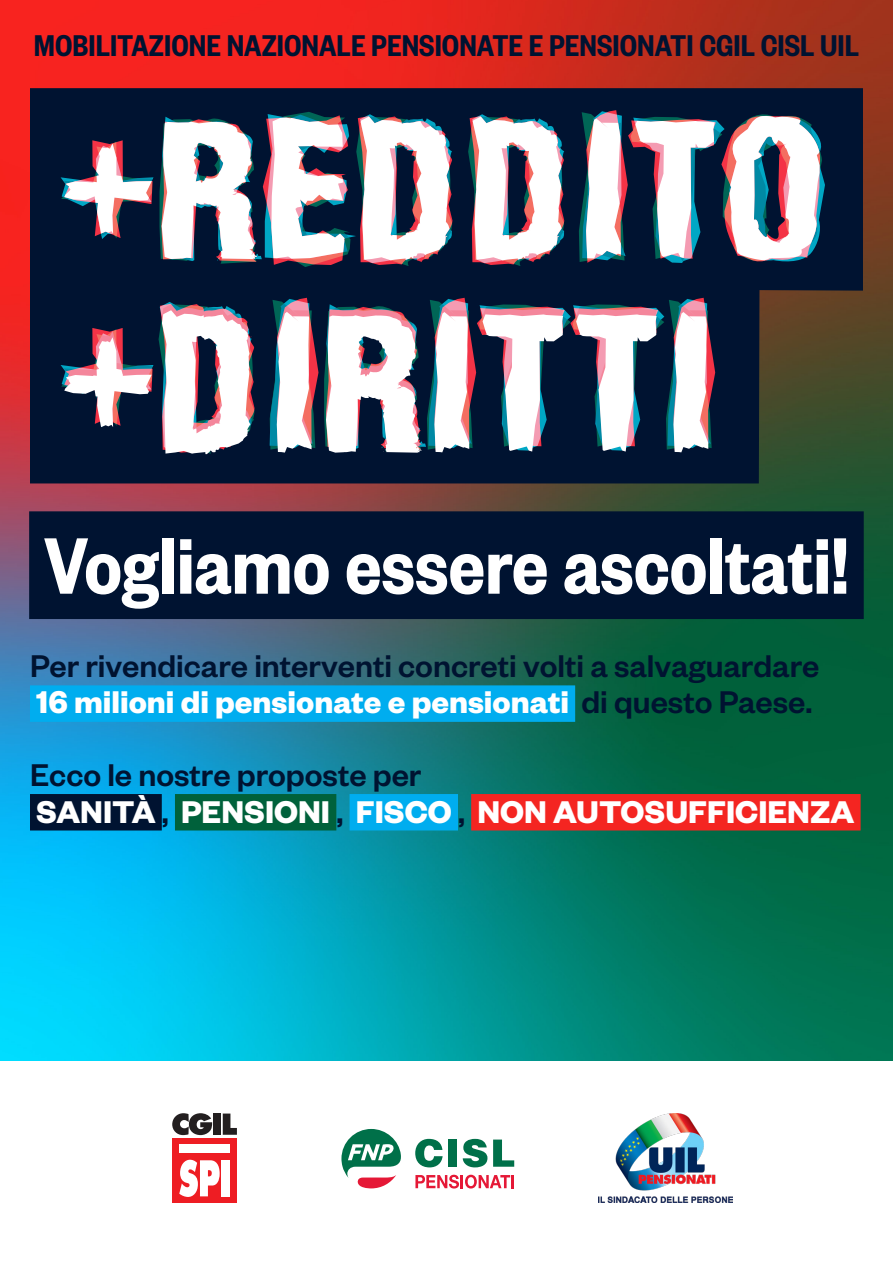
<style>
.page{position:relative;width:893px;height:1263px;background:#fff}
.page>*{position:absolute;margin:0;border:0;box-sizing:border-box;transform-origin:0 0}
.t1{font:600 87.9px "Founders Grotesk Condensed";color:#fff}
.t2{font:500 34.5px/36.5px "Founders Grotesk";color:#001331}
.t3{font:700 34.5px/36.5px "Founders Grotesk";color:#fff}
.t4{font:600 33px "Founders Grotesk Condensed";color:#001331}
.s1{font-weight:700;color:#fff}
.s2{font-weight:500;color:#001331}
</style>
<div class="page">
<img style="left:0;top:0;width:893px;height:1061px">
<div style="left:29px;top:511px;width:835px;height:108px;background:#001331"></div>
<div style="left:30px;top:685px;width:545px;height:37px;background:#00adef"></div>
<div style="left:30px;top:794px;width:132px;height:36px;background:#001331"></div>
<div style="left:175px;top:794px;width:161px;height:36px;background:#00613b"></div>
<div style="left:349px;top:794px;width:109px;height:36px;background:#00adef"></div>
<div style="left:471px;top:794px;width:390px;height:36px;background:#f42521"></div>
<svg style="left:30px;top:88px;width:833px;height:395px;background:#0d1d2f"></svg>
<div style="left:61px;top:110px;width:761px;height:157px;background:#001331"></div>
<svg style="left:61px;top:111px;width:765px;height:152px;background:#12203b"></svg>
<svg style="left:61px;top:299px;width:650px;height:152px;background:#28334b"></svg>
<svg style="left:64px;top:116px;width:756px;height:144px"></svg>
<svg style="left:64px;top:310px;width:644px;height:145px"></svg>
<img style="left:599px;top:1113px;width:133px;height:89px">
<div style="left:172px;top:1138px;width:65px;height:65px;background:#ee1d23"></div>
<div style="left:180px;top:1144px;width:50px;height:9px;background:#fff"></div>
<svg style="left:179px;top:1160px;width:41px;height:37px"></svg>
<div style="left:221px;top:1160px;width:9px;height:36px;background:#fff"></div>
<svg style="left:172px;top:1113px;width:40px;height:22px"></svg>
<div style="left:213px;top:1113px;width:8px;height:22px;background:#231f20"></div>
<svg style="left:223px;top:1113px;width:14px;height:22px"></svg>
<svg style="left:415px;top:1139px;width:28px;height:28px"></svg>
<div style="left:448px;top:1139px;width:9px;height:28px;background:#007049"></div>
<svg style="left:463px;top:1139px;width:24px;height:28px"></svg>
<svg style="left:493px;top:1139px;width:21px;height:28px"></svg>
<svg style="left:341px;top:1129px;width:60px;height:59px"></svg>
<svg style="left:415px;top:1175px;width:99px;height:13px"></svg>
<p class="t4" style="left:34px;top:25px;width:827px">MOBILITAZIONE NAZIONALE PENSIONATE E PENSIONATI CGIL CISL UIL</p>
<p class="t1" style="left:44px;top:512px;width:806px">Vogliamo essere ascoltati!</p>
<p class="t2" style="left:30px;top:646px;width:791px">Per rivendicare interventi concreti volti a salvaguardare<br><span class="s1">16 milioni di pensionate e pensionati</span> di questo Paese.</p>
<p class="t3" style="left:30px;top:755px;width:826px"><span class="s2">Ecco le nostre proposte per<br></span>SANITÀ <span class="s2">,</span> PENSIONI <span class="s2">,</span> FISCO <span class="s2">,</span> NON AUTOSUFFICIENZA</p>
</div>
